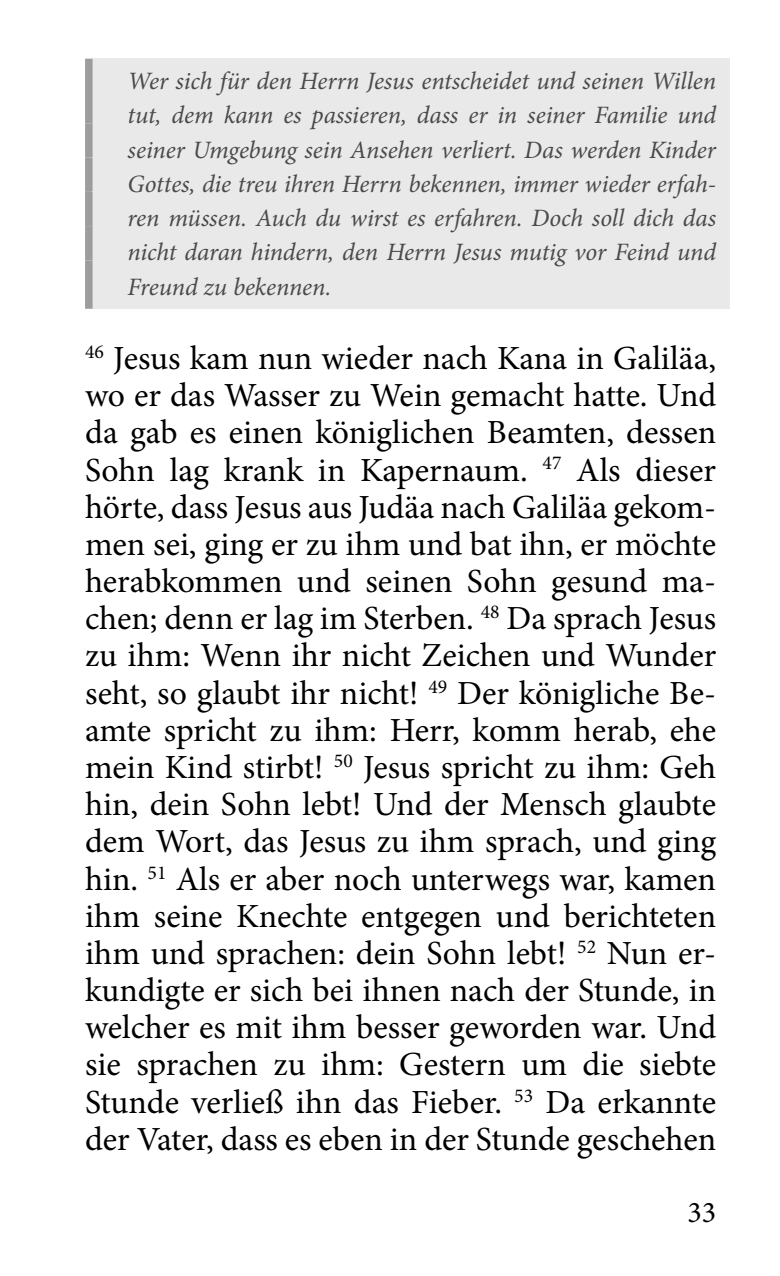
<style>
.page{position:relative;width:780px;height:1276px;background:#fff}
.page>*{position:absolute;margin:0;border:0;box-sizing:border-box;transform-origin:0 0}
.t1{font:33.75px/37.2px "Minion Pro";color:#000;text-align:justify}
.t2{font:30px "Minion Pro";color:#000}
.t3{font:italic 25px/34.2px "Minion Pro";letter-spacing:-.005em;color:#4a4a49;text-align:justify}
</style>
<div class="page">
<div style="left:93px;top:59px;width:637px;height:64px;background:#e9e9e9"></div>
<div style="left:85px;top:59px;width:8px;height:64px;background:#9d9d9c"></div>
<div style="left:93px;top:123px;width:637px;height:35px;background:#e9e9e9"></div>
<div style="left:85px;top:123px;width:8px;height:35px;background:#9d9d9c"></div>
<div style="left:93px;top:158px;width:637px;height:34px;background:#e9e9e9"></div>
<div style="left:85px;top:158px;width:8px;height:34px;background:#9d9d9c"></div>
<div style="left:93px;top:192px;width:637px;height:34px;background:#e9e9e9"></div>
<div style="left:85px;top:192px;width:8px;height:34px;background:#9d9d9c"></div>
<div style="left:93px;top:226px;width:637px;height:34px;background:#e9e9e9"></div>
<div style="left:85px;top:226px;width:8px;height:34px;background:#9d9d9c"></div>
<div style="left:93px;top:260px;width:637px;height:49px;background:#e9e9e9"></div>
<div style="left:85px;top:260px;width:8px;height:49px;background:#9d9d9c"></div>
<p class="t3" style="left:128px;top:64px;width:590px">Wer sich für den Herrn Jesus entscheidet und seinen Willen tut, dem kann es passieren, dass er in seiner Familie und seiner Umgebung sein Ansehen verliert. Das werden Kinder Gottes, die treu ihren Herrn bekennen, immer wieder erfah&shy;ren müssen. Auch du wirst es erfahren. Doch soll dich das nicht daran hindern, den Herrn Jesus mutig vor Feind und Freund zu bekennen.</p>
<p class="t1" style="left:85px;top:340px;width:632px"><sup>46</sup> Jesus kam nun wieder nach Kana in Galiläa, wo er das Wasser zu Wein gemacht hatte. Und da gab es einen königlichen Beamten, dessen Sohn lag krank in Kapernaum. <sup>47</sup> Als dieser hörte, dass Jesus aus Judäa nach Galiläa gekom&shy;men sei, ging er zu ihm und bat ihn, er möchte herabkommen und seinen Sohn gesund ma&shy;chen; denn er lag im Sterben. <sup>48</sup> Da sprach Jesus zu ihm: Wenn ihr nicht Zeichen und Wunder seht, so glaubt ihr nicht! <sup>49</sup> Der königliche Be&shy;amte spricht zu ihm: Herr, komm herab, ehe mein Kind stirbt! <sup>50</sup> Jesus spricht zu ihm: Geh hin, dein Sohn lebt! Und der Mensch glaubte dem Wort, das Jesus zu ihm sprach, und ging hin. <sup>51</sup> Als er aber noch unterwegs war, kamen ihm seine Knechte entgegen und berichteten ihm und sprachen: dein Sohn lebt! <sup>52</sup> Nun er&shy;kundigte er sich bei ihnen nach der Stunde, in welcher es mit ihm besser geworden war. Und sie sprachen zu ihm: Gestern um die siebte Stunde verließ ihn das Fieber. <sup>53</sup> Da erkannte der Vater, dass es eben in der Stunde geschehen</p>
<p class="t2" style="left:687px;top:1192px;width:30px">33</p>
</div>
